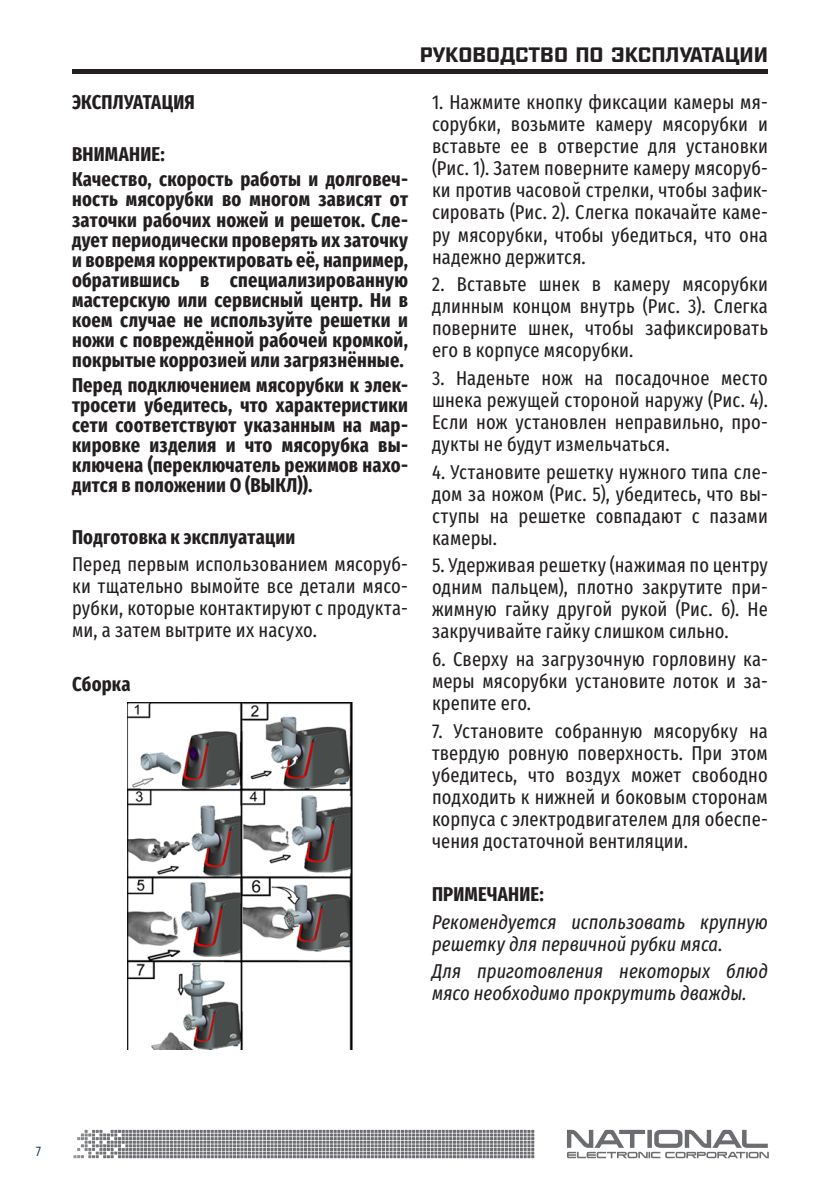
<style>
.page{position:relative;width:840px;height:1191px;background:#fff}
.page>*{position:absolute;margin:0;border:0;box-sizing:border-box;transform-origin:0 0}
.t1{font:700 24px "Match";color:#231f20}
.Основной_текст{font:20px/22px "Fira Sans Compressed";letter-spacing:.005em;color:#231f20;text-align:justify}
.Стиль_абзаца_1{font:700 20px/20px "Fira Sans Compressed";letter-spacing:.01em;color:#231f20;text-align:justify}
.Основной_текст-2{font:italic 20px/22px "Fira Sans Compressed";letter-spacing:.005em;color:#231f20}
.t2{font:condensed 14.2px "Myriad Pro";color:#013d59}
</style>
<div class="page">
<hr style="left:72px;top:69px;width:695px;height:4px;background:#231f20">
<svg style="left:196px;top:1129px;width:338px;height:29px;background:#9c9d9f"></svg>
<svg style="left:567px;top:1129px;width:201px;height:29px"></svg>
<img style="left:127px;top:702px;width:226px;height:347px">
<p class="Стиль_абзаца_1" style="left:72px;top:91px;width:124px">ЭКСПЛУАТАЦИЯ</p>
<p class="Стиль_абзаца_1" style="left:72px;top:142px;width:94px">ВНИМАНИЕ:</p>
<p class="Стиль_абзаца_1" style="left:72px;top:168px;width:337px">Качество, скорость работы и долговеч&shy;ность мясорубки во многом зависят от заточки рабочих ножей и решеток. Сле&shy;дует периодически проверять их заточку и вовремя корректировать её, например, обратившись в специализированную мастерскую или сервисный центр. Ни в коем случае не используйте решетки и ножи с повреждённой рабочей кромкой, покрытые коррозией или загрязнённые.</p>
<p class="Стиль_абзаца_1" style="left:72px;top:374px;width:337px">Перед подключением мясорубки к элек&shy;тросети убедитесь, что характеристики сети соответствуют указанным на мар&shy;кировке изделия и что мясорубка вы&shy;ключена (переключатель режимов нахо&shy;дится в положении O (ВЫКЛ)).</p>
<p class="Стиль_абзаца_1" style="left:72px;top:525px;width:224px">Подготовка к эксплуатации</p>
<p class="Основной_текст" style="left:72px;top:553px;width:337px">Перед первым использованием мясоруб&shy;ки тщательно вымойте все детали мясо&shy;рубки, которые контактируют с продукта&shy;ми, а затем вытрите их насухо.</p>
<p class="Стиль_абзаца_1" style="left:72px;top:672px;width:60px">Сборка</p>
<p class="t1" style="left:419px;top:39px;width:349px">руководство по эксплуатации</p>
<p class="Основной_текст" style="left:432px;top:91px;width:337px">1. Нажмите кнопку фиксации камеры мя&shy;сорубки, возьмите камеру мясорубки и вставьте ее в отверстие для установки (Рис. 1). Затем поверните камеру мясоруб&shy;ки против часовой стрелки, чтобы зафик&shy;сировать (Рис. 2). Слегка покачайте каме&shy;ру мясорубки, чтобы убедиться, что она надежно держится.</p>
<p class="Основной_текст" style="left:432px;top:273px;width:337px">2. Вставьте шнек в камеру мясорубки длинным концом внутрь (Рис. 3). Слегка поверните шнек, чтобы зафиксировать его в корпусе мясорубки.</p>
<p class="Основной_текст" style="left:432px;top:366px;width:337px">3. Наденьте нож на посадочное место шнека режущей стороной наружу (Рис. 4).<br>Если нож установлен неправильно, про&shy;дукты не будут измельчаться.</p>
<p class="Основной_текст" style="left:432px;top:460px;width:337px">4. Установите решетку нужного типа сле&shy;дом за ножом (Рис. 5), убедитесь, что вы&shy;ступы на решетке совпадают с пазами камеры.</p>
<p class="Основной_текст" style="left:432px;top:554px;width:337px">5. Удерживая решетку (нажимая по центру одним пальцем), плотно закрутите при&shy;жимную гайку другой рукой (Рис. 6). Не закручивайте гайку слишком сильно.</p>
<p class="Основной_текст" style="left:432px;top:647px;width:337px">6. Сверху на загрузочную горловину ка&shy;меры мясорубки установите лоток и за&shy;крепите его.</p>
<p class="Основной_текст" style="left:432px;top:719px;width:337px">7. Установите собранную мясорубку на твердую ровную поверхность. При этом убедитесь, что воздух может свободно подходить к нижней и боковым сторонам корпуса с электродвигателем для обеспе&shy;чения достаточной вентиляции.</p>
<p class="Стиль_абзаца_1" style="left:432px;top:883px;width:113px">ПРИМЕЧАНИЕ:</p>
<p class="Основной_текст-2" style="left:432px;top:910px;width:337px">Рекомендуется использовать крупную решетку для первичной рубки мяса.</p>
<p class="Основной_текст-2" style="left:432px;top:960px;width:337px">Для приготовления некоторых блюд мясо необходимо прокрутить дважды.</p>
<p class="t2" style="left:36px;top:1142px;width:7px">7</p>
</div>
